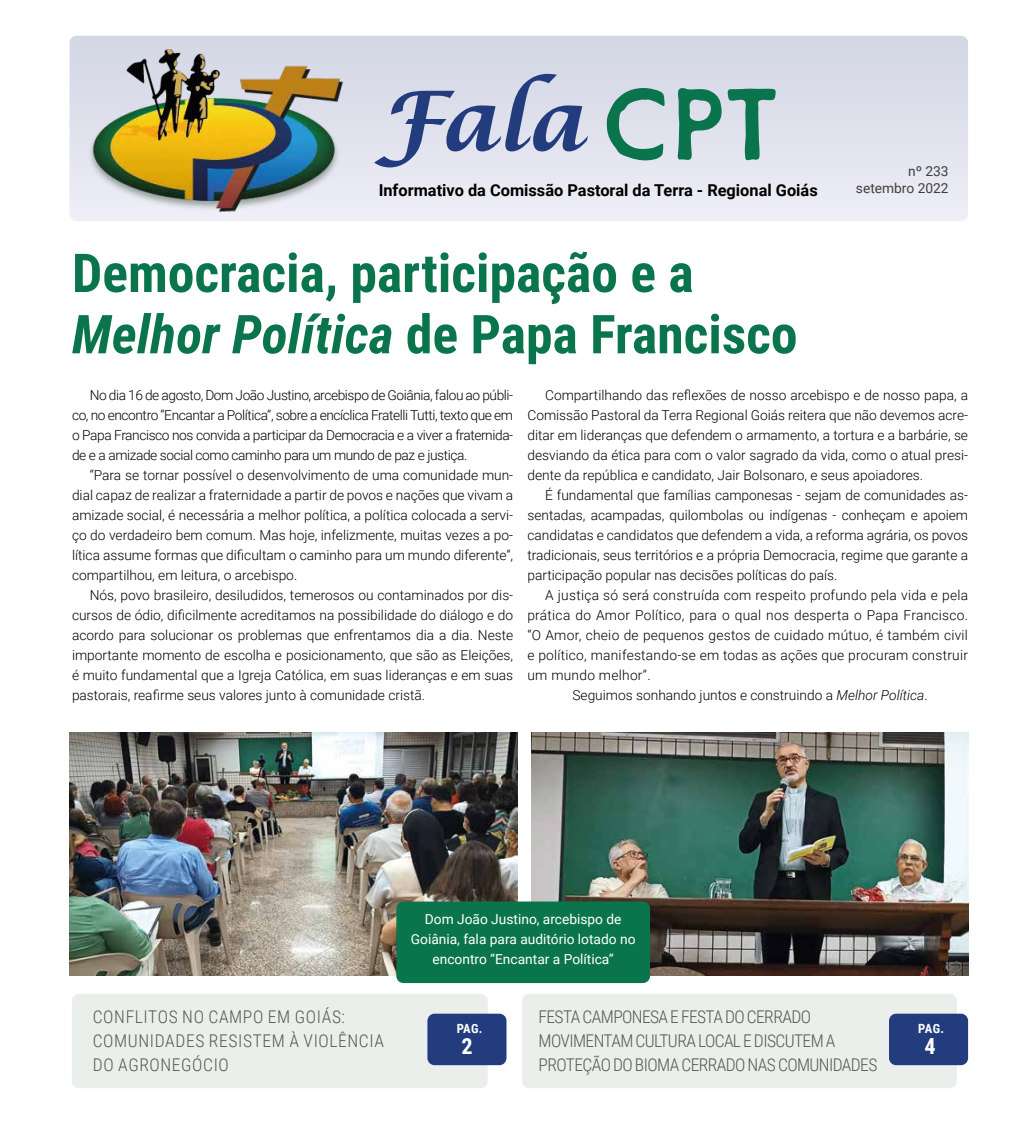
<style>
.page{position:relative;width:1028px;height:1124px;background:#fff}
.page>*{position:absolute;margin:0;border:0;box-sizing:border-box;transform-origin:0 0}
.t1{font:700 82.5px "Lucida Calligraphy";color:#223c7e}
.t2{font:700 53.62px/61.2px "Roboto Condensed";color:#0a754c}
.t3{font:700 22.12px "Roboto Condensed";color:#fff}
.t4{font:300 17.5px/23.8px "Roboto Condensed";letter-spacing:-.035em;color:#575756}
.t5{font:300 17.5px/23.8px "Roboto Condensed";letter-spacing:.035em;color:#575756}
.t6{font:700 16.38px "Roboto";color:#000}
.t7{font:300 13.75px/20px "Roboto";color:#000;text-align:justify}
.t8{font:300 13.75px "Roboto";letter-spacing:.02em;color:#000}
.t9{font:13.75px/20px "Roboto";color:#fff;text-align:center}
.t10{font:13.75px/17.5px "Roboto";color:#3f3f3e;text-align:right}
.t11{font:700 12.62px "Roboto Condensed";letter-spacing:-.015em;color:#fff}
.s1{font-family:"Metallophile Sp 8";font-weight:500;font-size:115.88px;color:#0a754c}
.s2{font-style:italic}
</style>
<div class="page">
<div style="left:72px;top:993px;width:416px;height:94px;background:#ebefeb;border-radius:7px"></div>
<div style="left:522px;top:993px;width:434px;height:94px;background:#ebefeb;border-radius:7px"></div>
<div style="left:427px;top:1013px;width:79px;height:51px;background:#223c7e;border-radius:7px"></div>
<div style="left:889px;top:1013px;width:79px;height:51px;background:#223c7e;border-radius:7px"></div>
<div style="left:69px;top:36px;width:899px;height:185px;background:linear-gradient(to right,#e1e3ee,#dfe2ed);border-radius:7px"></div>
<img style="left:88px;top:46px;width:266px;height:166px">
<img style="left:69px;top:732px;width:448px;height:243px">
<img style="left:531px;top:732px;width:437px;height:243px">
<div style="left:396px;top:901px;width:254px;height:81px;background:#0a754c;border-radius:7px"></div>
<h1 class="t1" style="left:383px;top:70px;width:399px">Fala <span class="s1">CPT</span></h1>
<p class="t6" style="left:379px;top:179px;width:440px">Informativo da Comissão Pastoral da Terra - Regional Goiás</p>
<p class="t10" style="left:856px;top:161px;width:94px">nº 233 setembro 2022</p>
<h2 class="t2" style="left:72px;top:240px;width:727px">Democracia, participação e a<br><span class="s2">Melhor Política</span> de Papa Francisco</h2>
<p class="t7" style="left:72px;top:384px;width:443px;text-indent:18px">No dia 16 de agosto, Dom João Justino, arcebispo de Goiânia, falou ao públi&shy;co, no encontro “Encantar a Política”, sobre a encíclica Fratelli Tutti, texto que em o Papa Francisco nos convida a participar da Democracia e a viver a fraternida&shy;de e a amizade social como caminho para um mundo de paz e justiça.</p>
<p class="t7" style="left:72px;top:464px;width:443px;text-indent:18px">“Para se tornar possível o desenvolvimento de uma comunidade mun&shy;dial capaz de realizar a fraternidade a partir de povos e nações que vivam a amizade social, é necessária a melhor política, a política colocada a servi&shy;ço do verdadeiro bem comum. Mas hoje, infelizmente, muitas vezes a po&shy;lítica assume formas que dificultam o caminho para um mundo diferente”, compartilhou, em leitura, o arcebispo.</p>
<p class="t7" style="left:72px;top:584px;width:443px;text-indent:18px">Nós, povo brasileiro, desiludidos, temerosos ou contaminados por dis&shy;cursos de ódio, dificilmente acreditamos na possibilidade do diálogo e do acordo para solucionar os problemas que enfrentamos dia a dia. Neste importante momento de escolha e posicionamento, que são as Eleições, é muito fundamental que a Igreja Católica, em suas lideranças e em suas pastorais, reafirme seus valores junto à comunidade cristã.</p>
<p class="t7" style="left:527px;top:384px;width:442px;text-indent:18px">Compartilhando das reflexões de nosso arcebispo e de nosso papa, a Comissão Pastoral da Terra Regional Goiás reitera que não devemos acre&shy;ditar em lideranças que defendem o armamento, a tortura e a barbárie, se desviando da ética para com o valor sagrado da vida, como o atual presi&shy;dente da república e candidato, Jair Bolsonaro, e seus apoiadores.</p>
<p class="t7" style="left:527px;top:484px;width:442px;text-indent:18px">É fundamental que famílias camponesas - sejam de comunidades as&shy;sentadas, acampadas, quilombolas ou indígenas - conheçam e apoiem candidatas e candidatos que defendem a vida, a reforma agrária, os povos tradicionais, seus territórios e a própria Democracia, regime que garante a participação popular nas decisões políticas do país.</p>
<p class="t8" style="left:545px;top:585px;width:424px">A justiça só será construída com respeito profundo pela vida e pela</p>
<p class="t8" style="left:527px;top:605px;width:442px">prática do Amor Político, para o qual nos desperta o Papa Francisco.</p>
<p class="t8" style="left:527px;top:625px;width:442px">“O Amor, cheio de pequenos gestos de cuidado mútuo, é também civil</p>
<p class="t8" style="left:527px;top:645px;width:442px">e político, manifestando-se em todas as ações que procuram construir</p>
<p class="t8" style="left:527px;top:665px;width:125px">um mundo melhor”.</p>
<p class="t7" style="left:572px;top:684px;width:357px">Seguimos sonhando juntos e construindo a <span class="s2">Melhor Política</span>.</p>
<p class="t9" style="left:411px;top:908px;width:226px">Dom João Justino, arcebispo de<br>Goiânia, fala para auditório lotado no encontro “Encantar a Política”</p>
<p class="t5" style="left:93px;top:1004px;width:293px">CONFLITOS NO CAMPO EM GOIÁS:<br>COMUNIDADES RESISTEM À VIOLÊNCIA<br>DO AGRONEGÓCIO</p>
<p class="t4" style="left:538px;top:1004px;width:340px">FESTA CAMPONESA E FESTA DO CERRADO<br>MOVIMENTAM CULTURA LOCAL E DISCUTEM A<br>PROTEÇÃO DO BIOMA CERRADO NAS COMUNIDADES</p>
<p class="t11" style="left:457px;top:1019px;width:27px">PAG.</p>
<h3 class="t3" style="left:461px;top:1030px;width:13px">2</h3>
<p class="t11" style="left:918px;top:1019px;width:27px">PAG.</p>
<h3 class="t3" style="left:924px;top:1030px;width:13px">4</h3>
</div>
